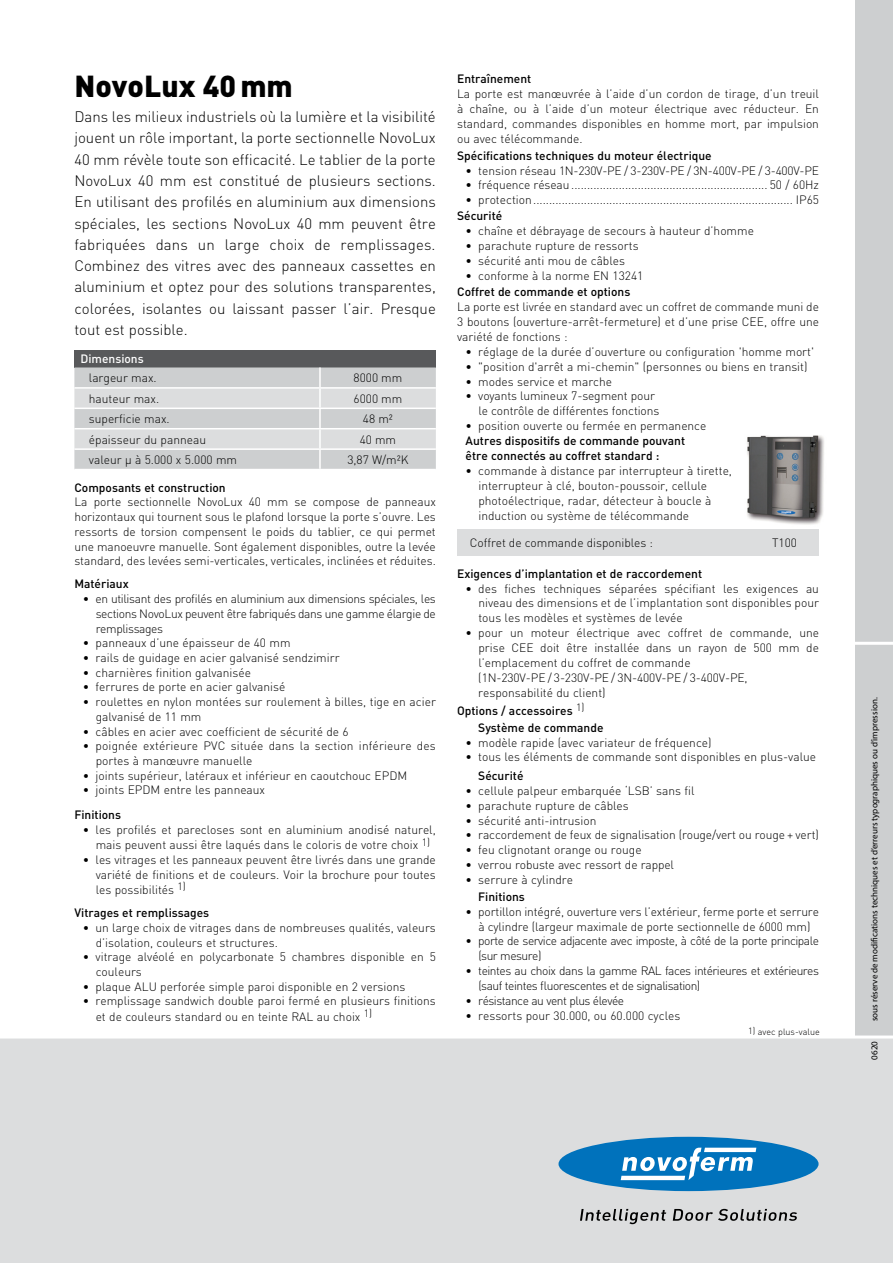
<style>
.page{position:relative;width:893px;height:1263px;background:#fff}
.page>*{position:absolute;margin:0;border:0;box-sizing:border-box;transform-origin:0 0}
.t1{font:900 30px "DIN";color:#000}
.t2{font:300 15px/21.3px "DIN";color:#000;text-align:justify}
.t3{font:300 12px/14.9px "DIN";color:#000}
.t4{font:500 12px/14.9px "DIN";color:#000}
.t5{font:300 12px/14.9px "DIN";letter-spacing:-.04em;color:#000}
.t6{font:300 12px "DIN";letter-spacing:-.02em;color:#000}
.t7{font:500 12px "DIN";color:#fff}
.t8{font:9px "Myriad Pro";color:#000}
.t9{font:300 9px "DIN";color:#000}
</style>
<div class="page">
<div style="left:855px;top:0;width:38px;height:1118px;background:#cdcfd0"></div>
<div style="left:0;top:1035px;width:893px;height:228px;background:#dcddde"></div>
<div style="left:558px;top:1137px;width:260px;height:54px;background:#0072bc;border-radius:50%"></div>
<svg style="left:621px;top:1147px;width:135px;height:33px"></svg>
<svg style="left:580px;top:1209px;width:217px;height:15px;background:#a6a7a8"></svg>
<div style="left:74px;top:350px;width:362px;height:17px;background:#58595b"></div>
<svg style="left:74px;top:367px;width:362px;height:102px;background:#d4d6d7"></svg>
<hr style="left:74px;top:408px;width:246px;height:1px;background:#fff">
<hr style="left:320px;top:408px;width:116px;height:1px;background:#fff">
<hr style="left:831px;top:642px;width:62px;height:3px;background:#fff">
<img style="left:747px;top:435px;width:77px;height:90px">
<div style="left:457px;top:529px;width:362px;height:26px;background:#dcddde"></div>
<h1 class="t1" style="left:74px;top:66px;width:220px">NovoLux 40 mm</h1>
<p class="t2" style="left:74px;top:106px;width:363px">Dans les milieux industriels où la lumière et la visibilité jouent un rôle important, la porte sectionnelle NovoLux 40 mm révèle toute son efficacité. Le tablier de la porte NovoLux 40 mm est constitué de plusieurs sections.<br>En utilisant des profilés en aluminium aux dimensions spéciales, les sections NovoLux 40 mm peuvent être fabriquées dans un large choix de remplissages.<br>Combinez des vitres avec des panneaux cassettes en aluminium et optez pour des solutions transparentes, colorées, isolantes ou laissant passer l’air. Presque tout est possible.</p>
<p class="t7" style="left:80px;top:351px;width:65px">Dimensions</p>
<p class="t3" style="left:89px;top:370px;width:69px">largeur max.</p>
<p class="t3" style="left:353px;top:370px;width:50px">8000 mm</p>
<p class="t3" style="left:89px;top:391px;width:72px">hauteur max.</p>
<p class="t3" style="left:353px;top:391px;width:50px">6000 mm</p>
<p class="t3" style="left:89px;top:411px;width:82px">superficie max.</p>
<p class="t3" style="left:363px;top:411px;width:31px">48 m²</p>
<p class="t3" style="left:89px;top:432px;width:119px">épaisseur du panneau</p>
<p class="t3" style="left:360px;top:432px;width:38px">40 mm</p>
<p class="t3" style="left:89px;top:452px;width:150px">valeur μ à 5.000 x 5.000 mm</p>
<p class="t3" style="left:347px;top:452px;width:63px">3,87 W/m²K</p>
<p class="t4" style="left:74px;top:480px;width:153px">Composants et construction</p>
<p class="t3" style="left:74px;top:495px;width:363px;text-align:justify">La porte sectionnelle NovoLux 40 mm se compose de panneaux horizontaux qui tournent sous le plafond lorsque la porte s’ouvre. Les ressorts de torsion compensent le poids du tablier, ce qui permet une manoeuvre manuelle. Sont également disponibles, outre la levée standard, des levées semi-verticales, verticales, inclinées et réduites.</p>
<p class="t4" style="left:74px;top:576px;width:56px">Matériaux</p>
<p class="t3" style="left:96px;top:591px;width:342px;text-align:justify;text-indent:-13px">• en utilisant des profilés en aluminium aux dimensions spéciales, les sections NovoLux peuvent être fabriqués dans une gamme élargie de remplissages</p>
<p class="t3" style="left:83px;top:635px;width:209px">• panneaux d’une épaisseur de 40 mm</p>
<p class="t3" style="left:83px;top:650px;width:258px">• rails de guidage en acier galvanisé sendzimirr</p>
<p class="t3" style="left:83px;top:665px;width:170px">• charnières finition galvanisée</p>
<p class="t3" style="left:83px;top:679px;width:204px">• ferrures de porte en acier galvanisé</p>
<p class="t3" style="left:96px;top:694px;width:342px;text-indent:-13px">• roulettes en nylon montées sur roulement à billes, tige en acier galvanisé de 11 mm</p>
<p class="t3" style="left:83px;top:724px;width:267px">• câbles en acier avec coefficient de sécurité de 6</p>
<p class="t3" style="left:96px;top:738px;width:342px;text-indent:-13px">• poignée extérieure PVC située dans la section inférieure des portes à manœuvre manuelle</p>
<p class="t3" style="left:83px;top:768px;width:326px">• joints supérieur, latéraux et inférieur en caoutchouc EPDM</p>
<p class="t3" style="left:83px;top:782px;width:184px">• joints EPDM entre les panneaux</p>
<p class="t4" style="left:74px;top:807px;width:48px">Finitions</p>
<p class="t3" style="left:83px;top:822px;width:354px;line-height:15.3px;text-align:center">• les profilés et parecloses sont en aluminium anodisé naturel, mais peuvent aussi être laqués dans le coloris de votre choix <sup>1)</sup></p>
<p class="t3" style="left:96px;top:852px;width:342px;text-align:justify;text-indent:-13px">• les vitrages et les panneaux peuvent être livrés dans une grande variété de finitions et de couleurs. Voir la brochure pour toutes les possibilités <sup>1)</sup></p>
<p class="t4" style="left:74px;top:905px;width:136px">Vitrages et remplissages</p>
<p class="t3" style="left:96px;top:920px;width:342px;text-indent:-13px">• un large choix de vitrages dans de nombreuses qualités, valeurs d’isolation, couleurs et structures.</p>
<p class="t3" style="left:96px;top:949px;width:342px;text-indent:-13px">• vitrage alvéolé en polycarbonate 5 chambres disponible en 5 couleurs</p>
<p class="t3" style="left:83px;top:979px;width:324px">• plaque ALU perforée simple paroi disponible en 2 versions</p>
<p class="t3" style="left:96px;top:993px;width:342px;line-height:15.3px;text-indent:-13px">• remplissage sandwich double paroi fermé en plusieurs finitions et de couleurs standard ou en teinte RAL au choix <sup>1)</sup></p>
<p class="t4" style="left:457px;top:71px;width:76px">Entraînement</p>
<p class="t3" style="left:457px;top:86px;width:363px;text-align:justify">La porte est manœuvrée à l’aide d’un cordon de tirage, d’un treuil à chaîne, ou à l’aide d’un moteur électrique avec réducteur. En standard, commandes disponibles en homme mort, par impulsion ou avec télécommande.</p>
<p class="t4" style="left:457px;top:148px;width:256px">Spécifications techniques du moteur électrique</p>
<p class="t6" style="left:466px;top:163px;width:355px">• tension réseau 1N-230V-PE / 3-230V-PE / 3N-400V-PE / 3-400V-PE</p>
<p class="t3" style="left:466px;top:177px;width:105px">• fréquence réseau</p>
<p class="t3" style="left:770px;top:177px;width:51px">50 / 60Hz</p>
<p class="t3" style="left:466px;top:192px;width:68px">• protection</p>
<p class="t3" style="left:796px;top:192px;width:25px">IP65</p>
<p class="t4" style="left:457px;top:208px;width:47px">Sécurité</p>
<p class="t3" style="left:466px;top:223px;width:290px">• chaîne et débrayage de secours à hauteur d’homme</p>
<p class="t3" style="left:466px;top:238px;width:174px">• parachute rupture de ressorts</p>
<p class="t3" style="left:466px;top:253px;width:161px">• sécurité anti mou de câbles</p>
<p class="t3" style="left:466px;top:268px;width:179px">• conforme à la norme EN 13241</p>
<p class="t4" style="left:457px;top:284px;width:175px">Coffret de commande et options</p>
<p class="t3" style="left:457px;top:299px;width:363px;text-align:justify">La porte est livrée en standard avec un coffret de commande muni de 3 boutons (ouverture-arrêt-fermeture) et d’une prise CEE, offre une variété de fonctions :</p>
<p class="t3" style="left:466px;top:344px;width:350px">• réglage de la durée d’ouverture ou configuration 'homme mort'</p>
<p class="t3" style="left:466px;top:359px;width:343px">• "position d'arrêt a mi-chemin" (personnes ou biens en transit)</p>
<p class="t3" style="left:466px;top:374px;width:148px">• modes service et marche</p>
<p class="t3" style="left:478px;top:389px;width:182px;text-indent:-13px">• voyants lumineux 7-segment pour le contrôle de différentes fonctions</p>
<p class="t3" style="left:466px;top:418px;width:242px">• position ouverte ou fermée en permanence</p>
<p class="t4" style="left:466px;top:433px;width:221px">Autres dispositifs de commande pouvant être connectés au coffret standard :</p>
<p class="t3" style="left:478px;top:463px;width:255px;text-indent:-13px">• commande à distance par interrupteur à tirette, interrupteur à clé, bouton-poussoir, cellule photoélectrique, radar, détecteur à boucle à induction ou système de télécommande</p>
<p class="t3" style="left:470px;top:535px;width:184px">Coffret de commande disponibles :</p>
<p class="t3" style="left:772px;top:535px;width:26px">T100</p>
<p class="t4" style="left:457px;top:566px;width:247px">Exigences d’implantation et de raccordement</p>
<p class="t3" style="left:478px;top:581px;width:342px;text-align:justify;text-indent:-13px">• des fiches techniques séparées spécifiant les exigences au niveau des dimensions et de l’implantation sont disponibles pour tous les modèles et systèmes de levée</p>
<p class="t3" style="left:478px;top:625px;width:342px;text-indent:-13px">• pour un moteur électrique avec coffret de commande, une prise CEE doit être installée dans un rayon de 500 mm de l’emplacement du coffret de commande<br>(1N-230V-PE / 3-230V-PE / 3N-400V-PE / 3-400V-PE, responsabilité du client)</p>
<p class="t4" style="left:478px;top:702px;width:127px;line-height:17px;text-indent:-21px">Options / accessoires <sup>1)<br></sup>Système de commande</p>
<p class="t3" style="left:466px;top:735px;width:247px">• modèle rapide (avec variateur de fréquence)</p>
<p class="t3" style="left:466px;top:750px;width:352px">• tous les éléments de commande sont disponibles en plus-value</p>
<p class="t4" style="left:478px;top:768px;width:47px">Sécurité</p>
<p class="t3" style="left:466px;top:783px;width:230px">• cellule palpeur embarquée ‘LSB’ sans fil</p>
<p class="t3" style="left:466px;top:798px;width:165px">• parachute rupture de câbles</p>
<p class="t3" style="left:466px;top:813px;width:132px">• sécurité anti-intrusion</p>
<p class="t3" style="left:466px;top:827px;width:355px">• raccordement de feux de signalisation (rouge/vert ou rouge + vert)</p>
<p class="t3" style="left:466px;top:842px;width:178px">• feu clignotant orange ou rouge</p>
<p class="t3" style="left:466px;top:857px;width:210px">• verrou robuste avec ressort de rappel</p>
<p class="t3" style="left:466px;top:872px;width:109px">• serrure à cylindre</p>
<p class="t4" style="left:478px;top:889px;width:48px">Finitions</p>
<p class="t3" style="left:466px;top:904px;width:355px;text-align:center">• portillon intégré, ouverture vers l’extérieur, ferme porte et serrure à cylindre (largeur maximale de porte sectionnelle de 6000 mm)</p>
<p class="t5" style="left:478px;top:933px;width:342px;text-indent:-13px">• porte de service adjacente avec imposte, à côté de la porte principale (sur mesure)</p>
<p class="t5" style="left:478px;top:963px;width:342px;text-indent:-13px">• teintes au choix dans la gamme RAL faces intérieures et extérieures (sauf teintes fluorescentes et de signalisation)</p>
<p class="t5" style="left:466px;top:993px;width:160px">• résistance au vent plus élevée</p>
<p class="t3" style="left:466px;top:1008px;width:216px">• ressorts pour 30.000, ou 60.000 cycles</p>
<p class="t9" style="left:748px;top:1026px;width:73px">1) avec plus-value</p>
<p class="t8" style="left:869px;top:1021px;width:325px;rotate:-90deg">sous réserve de modifications techniques et d’erreurs typographiques ou d’impression.</p>
<p class="t8" style="left:869px;top:1059px;width:20px;rotate:-90deg">0620</p>
</div>
